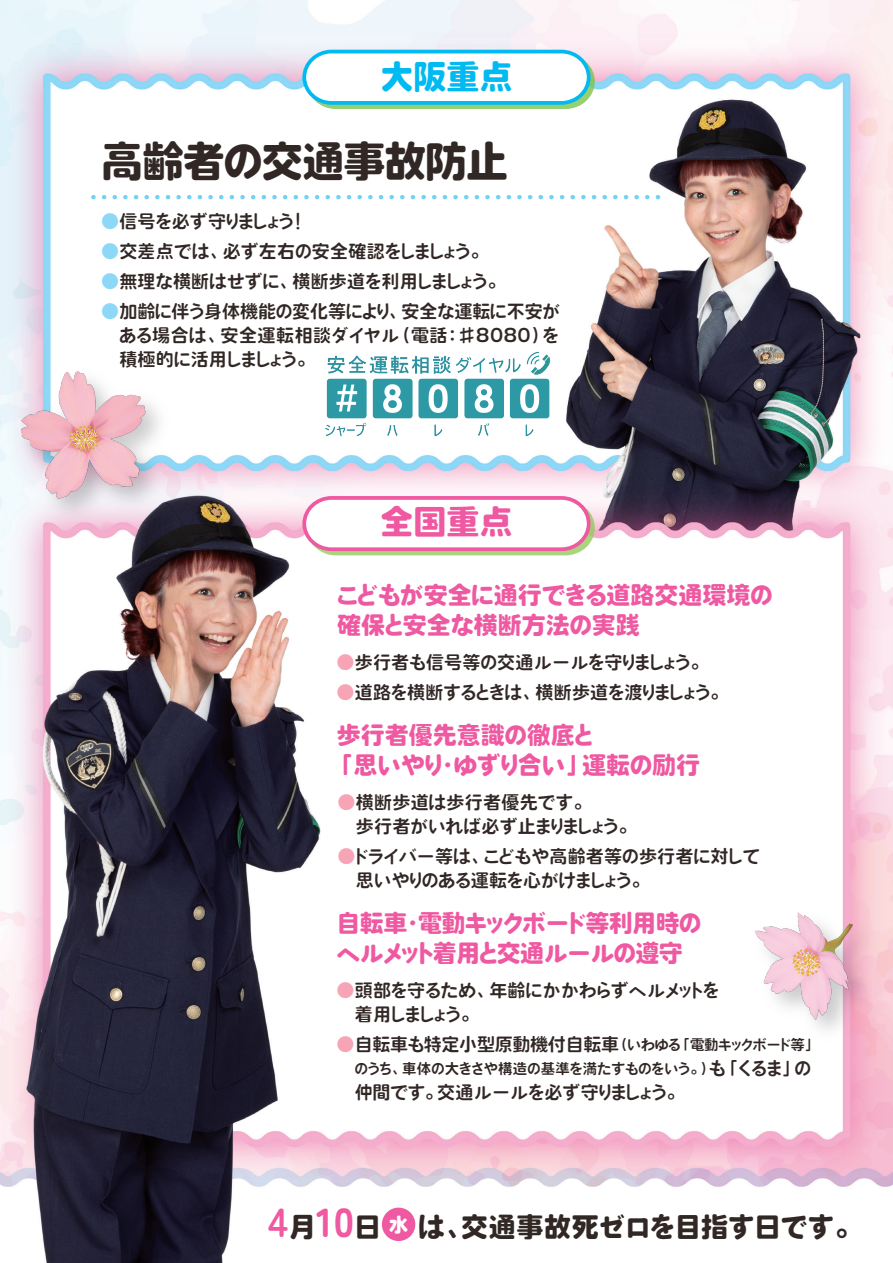
<style>
.page{position:relative;width:893px;height:1263px;background:#fff}
.page>*{position:absolute;margin:0;border:0;box-sizing:border-box;transform-origin:0 0}
.t1{font:700 42px "VDL V7 Maru Gothic Extra";letter-spacing:-.025em;color:#312725}
.t2{font:700 33px "VDL V7 Maru Gothic Extra";color:#00baf1}
.t3{font:700 33px "VDL V7 Maru Gothic Extra";color:#ef59a1}
.t4{font:700 27px "VDL V7 Maru Gothic Extra";letter-spacing:-.01em;color:#312725}
.t5{font:700 24px/30px "VDL V7 Maru Gothic Extra";letter-spacing:-.025em;color:#ef59a1}
.t6{font:700 24px/30px "VDL V7 Maru Gothic Extra";letter-spacing:-.055em;color:#ef59a1}
.t7{font:18px/24px "VDL V7 Maru Gothic Bold";letter-spacing:-.035em;color:#312725}
.t8{font:18px/24px "VDL V7 Maru Gothic Bold";letter-spacing:-.06em;color:#312725}
.t9{font:18px/24px "VDL V7 Maru Gothic Bold";letter-spacing:-.005em;color:#312725}
.t10{font:18px "VDL V7 Maru Gothic Bold";letter-spacing:.03em;color:#312725}
.t11{font:18px "VDL V7 Maru Gothic Bold";letter-spacing:-.1em;color:#312725}
.t12{font:18px "VDL V7 Maru Gothic Bold";letter-spacing:-.095em;color:#312725}
.t13{font:14.4px/24px "VDL V7 Maru Gothic Bold";letter-spacing:-.045em;color:#312725}
.s1{color:#8dd7f7}
.s2{color:#f6a4b6}
.s3{font-size:18px;color:#f6a4b6}
.s4{font-size:18px}
.s5{font-family:"Zen Maru Gothic";font-size:40.5px;color:#ef59a1}
.s6{font-family:"Zen Maru Gothic";font-weight:900;font-size:40.5px;color:#ef59a1}
.s7{font-size:21.6px}
</style>
<div class="page">
<img style="left:0;top:0;width:893px;height:1263px">
<div style="left:382px;top:1207px;width:33px;height:34px;background:#ef59a1;border-radius:50%"></div>
<svg style="left:299px;top:46px;width:296px;height:12px"></svg>
<img style="left:0;top:58px;width:886px;height:1053px">
<img style="left:313px;top:346px;width:250px;height:102px">
<h2 class="t2" style="left:380px;top:54px;width:133px">大阪重点</h2>
<h1 class="t1" style="left:101px;top:133px;width:409px">高齢者の交通事故防止</h1>
<p class="t11" style="left:101px;top:209px;width:208px"><span class="s1">●</span>信号を必ず守りましょう！</p>
<p class="t7" style="left:101px;top:238px;width:389px"><span class="s1">●</span>交差点では、必ず左右の安全確認をしましょう。</p>
<p class="t7" style="left:101px;top:268px;width:406px"><span class="s1">●</span>無理な横断はせずに、横断歩道を利用しましょう。</p>
<p class="t7" style="left:101px;top:298px;width:460px"><span class="s1">●</span>加齢に伴う身体機能の変化等により、安全な運転に不安が</p>
<p class="t10" style="left:119px;top:323px;width:442px">ある場合は、安全運転相談ダイヤル（電話：♯8080）を</p>
<p class="t12" style="left:101px;top:347px;width:216px">　積極的に活用しましょう。</p>
<h2 class="t3" style="left:380px;top:499px;width:133px">全国重点</h2>
<h3 class="t5" style="left:335px;top:579px;width:440px">こどもが安全に通行できる道路交通環境の確保と安全な横断方法の実践</h3>
<p class="t7" style="left:336px;top:649px;width:374px"><span class="s2">●</span>歩行者も信号等の交通ルールを守りましょう。</p>
<p class="t8" style="left:336px;top:679px;width:394px"><span class="s2">●</span>道路を横断するときは、横断歩道を渡りましょう。</p>
<h3 class="t5" style="left:328px;top:719px;width:374px;text-indent:9px">歩行者優先意識の徹底と<br>「思いやり・ゆずり合い」運転の励行</h3>
<p class="t9" style="left:338px;top:789px;width:301px"><span class="s2">●</span>横断歩道は歩行者優先です。<br>　歩行者がいれば必ず止まりましょう。</p>
<p class="t7" style="left:338px;top:843px;width:424px"><span class="s2">●</span>ドライバー等は、こどもや高齢者等の歩行者に対して　思いやりのある運転を心がけましょう。</p>
<h3 class="t6" style="left:337px;top:907px;width:367px">自転車・電動キックボード等利用時のヘルメット着用と交通ルールの遵守</h3>
<p class="t8" style="left:336px;top:977px;width:385px"><span class="s2">●</span>頭部を守るため、年齢にかかわらずヘルメットを　着用しましょう。</p>
<p class="t13" style="left:354px;top:1031px;width:467px;text-indent:-18px"><span class="s3">●</span><span class="s4">自転車も特定小型原動機付自転車</span>（いわゆる「電動キックボード等」のうち、車体の大きさや構造の基準を満たすものをいう。）<span class="s4">も「くるま」の</span></p>
<p class="t7" style="left:355px;top:1079px;width:332px">仲間です。交通ルールを必ず守りましょう。</p>
<h3 class="t4" style="left:268px;top:1208px;width:136px"><span class="s5">4</span>月<span class="s6">10</span>日<span class="s7">　</span></h3>
<h3 class="t4" style="left:389px;top:1208px;width:476px"><sup>水</sup>は、交通事故死ゼロを目指す日です。</h3>
</div>
